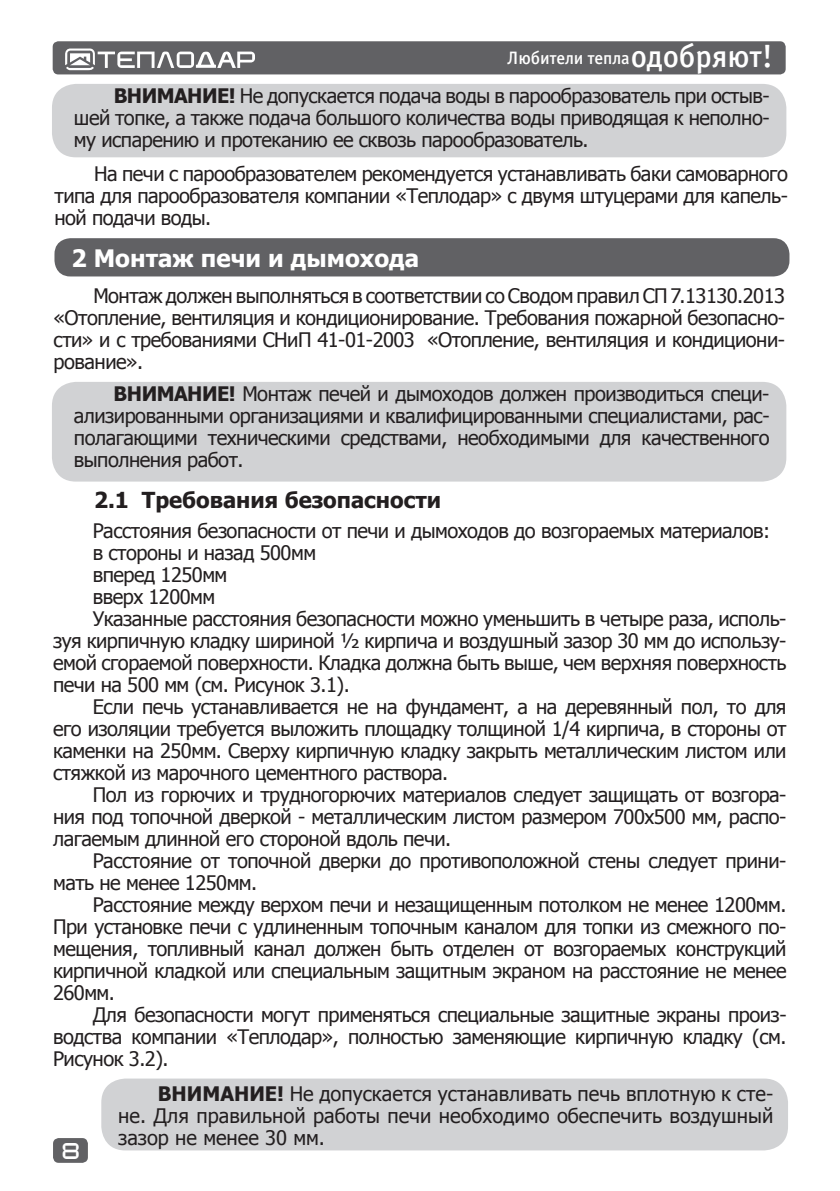
<style>
.page{position:relative;width:840px;height:1191px;background:#fff}
.page>*{position:absolute;margin:0;border:0;box-sizing:border-box;transform-origin:0 0}
.t1{font:700 24px "Tahoma";color:#fff}
.t2{font:700 22px "Tahoma";color:#231f20}
.t3{font:20px/22px "Tahoma";letter-spacing:-.025em;color:#231f20;text-align:justify}
.t4{font:18px "Officina Sans Medium C";letter-spacing:-.005em;color:#fff}
.t5{font:16px "teplodar";color:#fff}
.s1{font-size:32px}
.s2{font-weight:700}
</style>
<div class="page">
<div style="left:53px;top:1138px;width:35px;height:24px;background:#616164;border-radius:6px"></div>
<div style="left:53px;top:41px;width:732px;height:33px;background:#616164;border-radius:6px"></div>
<svg style="left:65px;top:48px;width:190px;height:22px"></svg>
<div style="left:101px;top:1078px;width:686px;height:72px;background:#d1d2d4;border-radius:24px"></div>
<div style="left:52px;top:84px;width:734px;height:73px;background:#d1d2d4;border-radius:24px"></div>
<div style="left:54px;top:238px;width:735px;height:38px;background:#616164;border-radius:16px"></div>
<div style="left:52px;top:382px;width:733px;height:99px;background:#d1d2d4;border-radius:24px"></div>
<p class="t4" style="left:507px;top:48px;width:267px">Любители тепла<span class="s1">одобряют!</span></p>
<p class="t3" style="left:74px;top:84px;width:696px;text-indent:40px"><span class="s2">ВНИМАНИЕ!</span> Не допускается подача воды в парообразователь при остыв&shy;шей топке, а также подача большого количества воды приводящая к неполно&shy;му испарению и протеканию ее сквозь парообразователь.</p>
<p class="t3" style="left:54px;top:162px;width:734px;text-indent:40px">На печи с парообразователем рекомендуется устанавливать баки самоварного типа для парообразователя компании «Теплодар» с двумя штуцерами для капель&shy;ной подачи воды.</p>
<p class="t1" style="left:71px;top:241px;width:349px">2 Монтаж печи и дымохода</p>
<p class="t3" style="left:54px;top:283px;width:732px;text-indent:40px">Монтаж должен выполняться в соответствии со Сводом правил СП 7.13130.2013 «Отопление, вентиляция и кондиционирование. Требования пожарной безопасно&shy;сти» и с требованиями СНиП 41-01-2003 «Отопление, вентиляция и кондициони&shy;рование».</p>
<p class="t3" style="left:74px;top:382px;width:696px;text-indent:40px"><span class="s2">ВНИМАНИЕ!</span> Монтаж печей и дымоходов должен производиться специ&shy;ализированными организациями и квалифицированными специалистами, рас&shy;полагающими техническими средствами, необходимыми для качественного выполнения работ.</p>
<p class="t2" style="left:94px;top:485px;width:348px">2.1 Требования безопасности</p>
<p class="t3" style="left:93px;top:519px;width:678px">Расстояния безопасности от печи и дымоходов до возгораемых материалов:</p>
<p class="t3" style="left:93px;top:541px;width:225px">в стороны и назад 500мм</p>
<p class="t3" style="left:93px;top:563px;width:136px">вперед 1250мм</p>
<p class="t3" style="left:93px;top:585px;width:124px">вверх 1200мм</p>
<p class="t3" style="left:93px;top:607px;width:694px">Указанные расстояния безопасности можно уменьшить в четыре раза, исполь-</p>
<p class="t3" style="left:53px;top:629px;width:734px">зуя кирпичную кладку шириной ½ кирпича и воздушный зазор 30 мм до использу-</p>
<p class="t3" style="left:53px;top:651px;width:734px">емой сгораемой поверхности. Кладка должна быть выше, чем верхняя поверхность</p>
<p class="t3" style="left:53px;top:673px;width:298px">печи на 500 мм (см. Рисунок 3.1).</p>
<p class="t3" style="left:93px;top:695px;width:694px">Если печь устанавливается не на фундамент, а на деревянный пол, то для</p>
<p class="t3" style="left:53px;top:717px;width:734px">его изоляции требуется выложить площадку толщиной 1/4 кирпича, в стороны от</p>
<p class="t3" style="left:53px;top:739px;width:734px">каменки на 250мм. Сверху кирпичную кладку закрыть металлическим листом или</p>
<p class="t3" style="left:53px;top:761px;width:396px">стяжкой из марочного цементного раствора.</p>
<p class="t3" style="left:93px;top:783px;width:695px">Пол из горючих и трудногорючих материалов следует защищать от возгора-</p>
<p class="t3" style="left:53px;top:805px;width:734px">ния под топочной дверкой - металлическим листом размером 700х500 мм, распо-</p>
<p class="t3" style="left:53px;top:827px;width:399px">лагаемым длинной его стороной вдоль печи.</p>
<p class="t3" style="left:93px;top:849px;width:694px">Расстояние от топочной дверки до противоположной стены следует прини-</p>
<p class="t3" style="left:53px;top:871px;width:206px">мать не менее 1250мм.</p>
<p class="t3" style="left:93px;top:893px;width:694px">Расстояние между верхом печи и незащищенным потолком не менее 1200мм.</p>
<p class="t3" style="left:53px;top:915px;width:734px">При установке печи с удлиненным топочным каналом для топки из смежного по-</p>
<p class="t3" style="left:53px;top:937px;width:734px">мещения, топливный канал должен быть отделен от возгораемых конструкций</p>
<p class="t3" style="left:53px;top:959px;width:734px">кирпичной кладкой или специальным защитным экраном на расстояние не менее</p>
<p class="t3" style="left:53px;top:981px;width:63px">260мм.</p>
<p class="t3" style="left:93px;top:1003px;width:695px">Для безопасности могут применяться специальные защитные экраны произ-</p>
<p class="t3" style="left:53px;top:1025px;width:734px">водства компании «Теплодар», полностью заменяющие кирпичную кладку (см.</p>
<p class="t3" style="left:53px;top:1047px;width:117px">Рисунок 3.2).</p>
<p class="t5" style="left:63px;top:1144px;width:18px">8</p>
<p class="t3" style="left:118px;top:1081px;width:656px;text-indent:40px"><span class="s2">ВНИМАНИЕ!</span> Не допускается устанавливать печь вплотную к сте&shy;не. Для правильной работы печи необходимо обеспечить воздушный зазор не менее 30 мм.</p>
</div>
